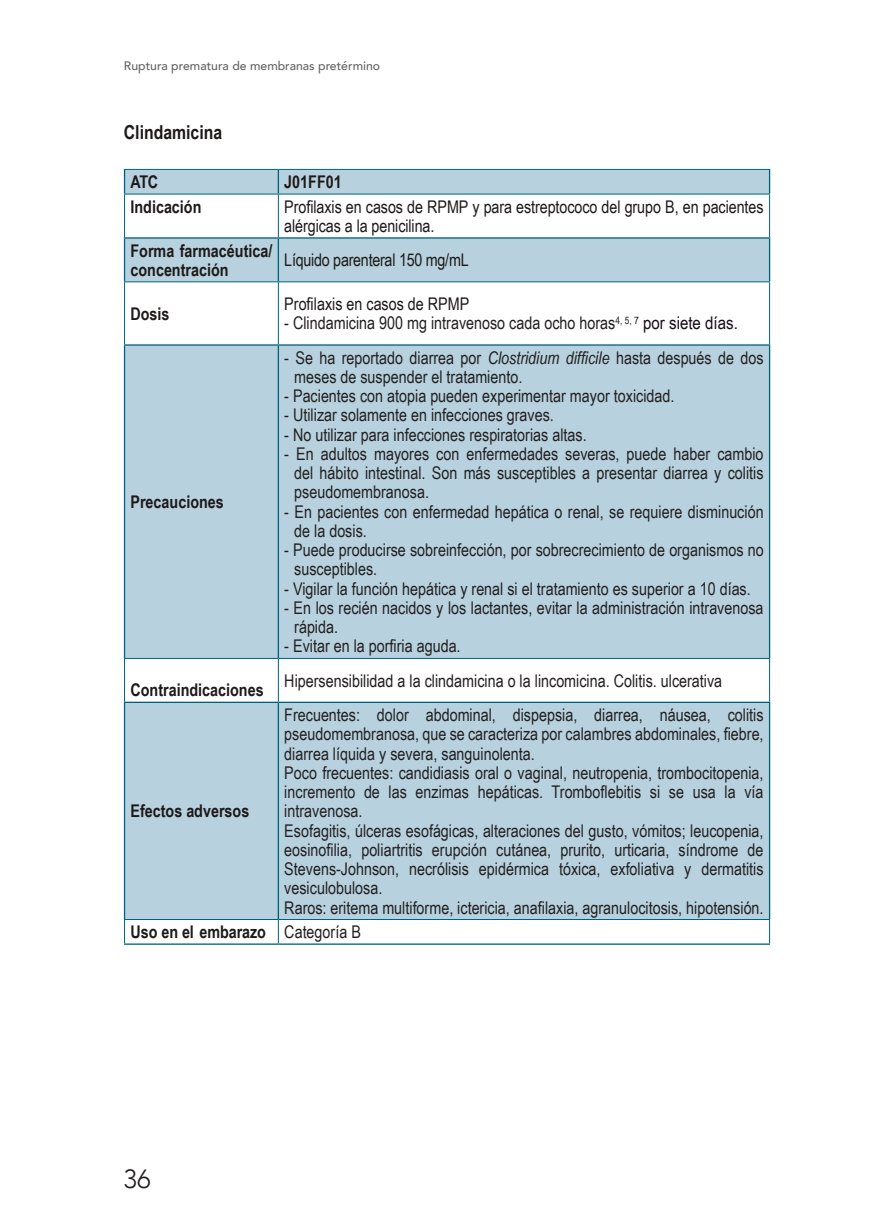
<style>
.page{position:relative;width:892px;height:1230px;background:#fff}
.page>*{position:absolute;margin:0;border:0;box-sizing:border-box;transform-origin:0 0}
.t1{font:300 26.25px "Avenir";color:#231f20}
.t2{font:700 19.25px "Arial Narrow";color:#1e1919}
.t3{font:17.5px/19.2px "Arial Narrow";color:#231f20}
.t4{font:17.5px/19.2px "Arial Narrow";letter-spacing:-.005em;color:#1e1919}
.t5{font:700 17.5px/19.2px "Arial Narrow";color:#1e1919}
.t6{font:500 12.25px "Avenir";color:#636366}
.s1{color:#1e1919}
.s2{color:#150e16}
.s3{font-style:italic}
.s4{font-weight:400;color:#231f20}
</style>
<div class="page">
<svg style="left:125px;top:170px;width:644px;height:749px;fill:#b7d2de"></svg>
<svg style="left:124px;top:170px;width:1px;height:24px"></svg>
<hr style="left:124px;top:169px;width:154px;height:1px;background:#00627d">
<hr style="left:278px;top:169px;width:492px;height:1px;background:#00627d">
<svg style="left:278px;top:170px;width:1px;height:24px"></svg>
<svg style="left:769px;top:170px;width:1px;height:24px"></svg>
<hr style="left:124px;top:194px;width:154px;height:1px;background:#00627d">
<hr style="left:124px;top:194px;width:1px;height:43px;background:#00627d">
<hr style="left:278px;top:194px;width:492px;height:1px;background:#00627d">
<hr style="left:278px;top:194px;width:1px;height:43px;background:#00627d">
<hr style="left:769px;top:194px;width:1px;height:43px;background:#00627d">
<hr style="left:124px;top:239px;width:1px;height:42px;background:#00627d">
<hr style="left:124px;top:237px;width:154px;height:2px;background:#00627d">
<hr style="left:278px;top:237px;width:492px;height:2px;background:#00627d">
<hr style="left:278px;top:239px;width:1px;height:42px;background:#00627d">
<hr style="left:769px;top:239px;width:1px;height:42px;background:#00627d">
<hr style="left:124px;top:346px;width:1px;height:312px;background:#00627d">
<hr style="left:278px;top:346px;width:1px;height:312px;background:#00627d">
<hr style="left:769px;top:346px;width:1px;height:312px;background:#00627d">
<hr style="left:124px;top:703px;width:1px;height:216px;background:#00627d">
<hr style="left:278px;top:703px;width:1px;height:216px;background:#00627d">
<hr style="left:769px;top:703px;width:1px;height:216px;background:#00627d">
<hr style="left:124px;top:282px;width:1px;height:62px;background:#00627d">
<hr style="left:124px;top:281px;width:154px;height:1px;background:#00627d">
<hr style="left:278px;top:281px;width:492px;height:1px;background:#00627d">
<hr style="left:278px;top:282px;width:1px;height:62px;background:#00627d">
<hr style="left:769px;top:282px;width:1px;height:62px;background:#00627d">
<hr style="left:124px;top:344px;width:154px;height:2px;background:#00627d">
<hr style="left:278px;top:344px;width:492px;height:2px;background:#00627d">
<hr style="left:124px;top:659px;width:1px;height:43px;background:#00627d">
<hr style="left:124px;top:658px;width:154px;height:1px;background:#00627d">
<hr style="left:278px;top:658px;width:492px;height:1px;background:#00627d">
<hr style="left:278px;top:659px;width:1px;height:43px;background:#00627d">
<hr style="left:769px;top:659px;width:1px;height:43px;background:#00627d">
<hr style="left:124px;top:702px;width:154px;height:1px;background:#00627d">
<hr style="left:278px;top:702px;width:492px;height:1px;background:#00627d">
<svg style="left:124px;top:920px;width:1px;height:23px"></svg>
<hr style="left:124px;top:919px;width:154px;height:1px;background:#00627d">
<hr style="left:278px;top:919px;width:492px;height:1px;background:#00627d">
<svg style="left:278px;top:920px;width:1px;height:23px"></svg>
<svg style="left:769px;top:920px;width:1px;height:23px"></svg>
<hr style="left:124px;top:943px;width:154px;height:2px;background:#00627d">
<hr style="left:278px;top:943px;width:492px;height:2px;background:#00627d">
<p class="t6" style="left:124px;top:55px;width:258px">Ruptura prematura de membranas pretérmino</p>
<p class="t2" style="left:124px;top:118px;width:100px">Clindamicina</p>
<p class="t5" style="left:130px;top:171px;width:29px">ATC</p>
<p class="t5" style="left:284px;top:171px;width:59px">J01FF01</p>
<p class="t5" style="left:130px;top:196px;width:72px">Indicación</p>
<p class="t4" style="left:284px;top:196px;width:481px">Profilaxis en casos de RPMP y para estreptococo del grupo B, en pacientes alérgicas a la penicilina.</p>
<p class="t5" style="left:130px;top:240px;width:143px">Forma farmacéutica/ concentración</p>
<p class="t4" style="left:284px;top:250px;width:186px">Líquido parenteral 150 mg/mL</p>
<p class="t5" style="left:130px;top:303px;width:41px">Dosis</p>
<p class="t4" style="left:284px;top:294px;width:187px">Profilaxis en casos de RPMP</p>
<p class="t3" style="left:284px;top:313px;width:455px"><span class="s1">-</span> Clindamicina 900 mg intravenoso cada ocho horas<sup>4,</sup> <sup>5,</sup> <sup>7</sup> <span class="s2">por siete días.</span></p>
<p class="t5" style="left:130px;top:491px;width:95px">Precauciones</p>
<p class="t3" style="left:294px;top:347px;width:471px;text-indent:-10px"><span class="s1">-</span> Se ha reportado diarrea por <span class="s3">Clostridium difficile</span> hasta después de dos meses de suspender el tratamiento.</p>
<p class="t3" style="left:284px;top:386px;width:392px"><span class="s1">-</span> Pacientes con atopia pueden experimentar mayor toxicidad.</p>
<p class="t3" style="left:284px;top:405px;width:271px"><span class="s1">-</span> Utilizar solamente en infecciones graves.</p>
<p class="t3" style="left:284px;top:424px;width:304px"><span class="s1">-</span> No utilizar para infecciones respiratorias altas.</p>
<p class="t3" style="left:294px;top:443px;width:471px;text-align:justify;text-indent:-10px"><span class="s1">-</span> En adultos mayores con enfermedades severas, puede haber cambio del hábito intestinal. Son más susceptibles a presentar diarrea y colitis pseudomembranosa.</p>
<p class="t3" style="left:294px;top:501px;width:471px;text-indent:-10px"><span class="s1">-</span> En pacientes con enfermedad hepática o renal, se requiere disminución de la dosis.</p>
<p class="t3" style="left:294px;top:540px;width:471px;text-indent:-10px"><span class="s1">-</span> Puede producirse sobreinfección, por sobrecrecimiento de organismos no susceptibles.</p>
<p class="t3" style="left:284px;top:578px;width:468px"><span class="s1">-</span> Vigilar la función hepática y renal si el tratamiento es superior a 10 días.</p>
<p class="t3" style="left:294px;top:597px;width:471px;text-indent:-10px"><span class="s1">-</span> En los recién nacidos y los lactantes, evitar la administración intravenosa rápida.</p>
<p class="t3" style="left:284px;top:636px;width:178px"><span class="s1">-</span> Evitar en la porfiria aguda.</p>
<p class="t5" style="left:130px;top:680px;width:135px">Contraindicaciones</p>
<p class="t3" style="left:284px;top:670px;width:439px">Hipersensibilidad a la clindamicina o la lincomicina. Colitis. ulcerativa</p>
<p class="t3" style="left:284px;top:705px;width:481px">Frecuentes: dolor abdominal, dispepsia, diarrea, náusea, colitis pseudomembranosa, que se caracteriza por calambres abdominales, fiebre, diarrea líquida y severa, sanguinolenta.<br>Poco frecuentes: candidiasis oral o vaginal, neutropenia, trombocitopenia, incremento de las enzimas hepáticas. Tromboflebitis si se usa la vía intravenosa.<br>Esofagitis, úlceras esofágicas, alteraciones del gusto, vómitos; leucopenia, eosinofilia, poliartritis erupción cutánea, prurito, urticaria, síndrome de Stevens-Johnson, necrólisis epidérmica tóxica, exfoliativa y dermatitis vesiculobulosa.<br>Raros: eritema multiforme, ictericia, anafilaxia, agranulocitosis, hipotensión.</p>
<p class="t5" style="left:130px;top:921px;width:232px">Uso en el embarazo <span class="s4">Categoría B</span></p>
<p class="t5" style="left:130px;top:801px;width:120px">Efectos adversos</p>
<h1 class="t1" style="left:124px;top:1163px;width:29px">36</h1>
</div>
